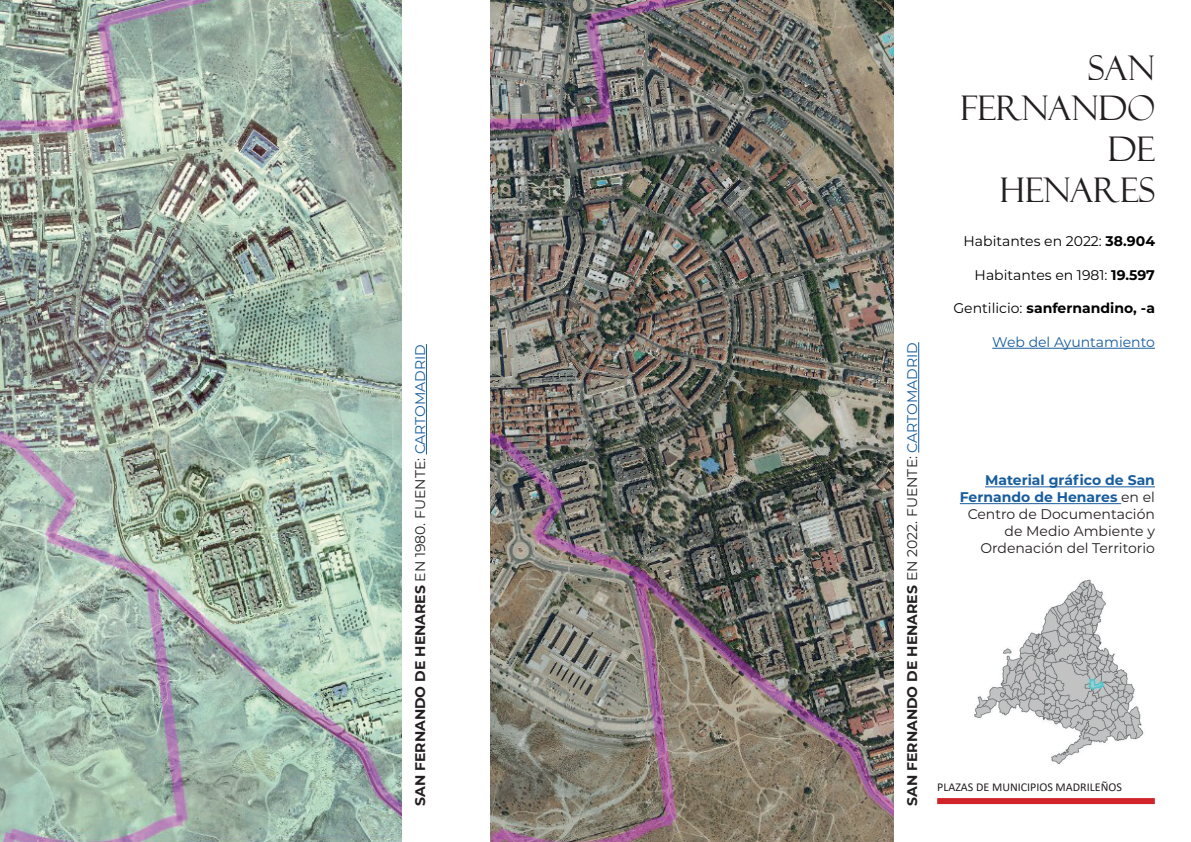
<style>
.page{position:relative;width:1191px;height:842px;background:#fff}
.page>*{position:absolute;margin:0;border:0;box-sizing:border-box;transform-origin:0 0}
.t1{font:34px/40.8px "Felix Titling";color:#231f20;text-align:right}
.t2{font:14px/16.8px "Montserrat";color:#231f20;text-align:right}
.t3{font:700 14px "Montserrat";color:#231f20}
.t4{font:14px "Montserrat";color:#000}
.t5{font:700 14px "Montserrat";color:#000}
.t6{font:14px "Montserrat";color:#175d9e}
.t7{font:12px "Calibri";color:#231f20}
.s1{font-weight:400}
.s2{font-weight:400;color:#175d9e}
.s3{font-weight:700}
.s4{font-weight:700;color:#175d9e}
</style>
<div class="page">
<div style="left:937px;top:798px;width:217px;height:6px;background:#d1232a"></div>
<img style="left:0;top:0;width:402px;height:842px">
<img style="left:490px;top:0;width:403px;height:842px">
<img style="left:974px;top:579px;width:170px;height:186px">
<hr style="left:992px;top:348px;width:163px;height:1px;background:#175d9e">
<hr style="left:985px;top:486px;width:170px;height:1px;background:#175d9e">
<hr style="left:959px;top:503px;width:162px;height:1px;background:#175d9e">
<hr style="left:426px;top:344px;width:1px;height:110px;background:#175d9e">
<hr style="left:918px;top:342px;width:1px;height:111px;background:#175d9e">
<p class="t3" style="left:410px;top:806px;width:463px;rotate:-90deg">SAN FERNANDO DE HENARES <span class="s1">EN 1980. FUENTE:</span> <span class="s2">CARTOMADRID</span></p>
<p class="t3" style="left:902px;top:806px;width:465px;rotate:-90deg">SAN FERNANDO DE HENARES <span class="s1">EN 2022. FUENTE:</span> <span class="s2">CARTOMADRID</span></p>
<p class="t1" style="left:960px;top:47px;width:196px">SAN<br>FERNANDO</p>
<p class="t1" style="left:1107px;top:129px;width:49px">DE</p>
<p class="t1" style="left:1000px;top:170px;width:157px">HENARES</p>
<p class="t4" style="left:963px;top:231px;width:193px">Habitantes en 2022: <span class="s3">38.904</span></p>
<p class="t4" style="left:974px;top:265px;width:182px">Habitantes en 1981: <span class="s3">19.597</span></p>
<p class="t5" style="left:953px;top:298px;width:203px"><span class="s1">Gentilicio:</span> sanfernandino, -a</p>
<p class="t6" style="left:992px;top:332px;width:164px">Web del Ayuntamiento</p>
<p class="t2" style="left:959px;top:472px;width:197px"><span class="s4">Material gráfico de San<br>Fernando de Henares</span> en el<br>Centro de Documentación de Medio Ambiente y<br>Ordenación del Territorio</p>
<p class="t7" style="left:937px;top:778px;width:186px">PLAZAS DE MUNICIPIOS MADRILEÑOS</p>
</div>
